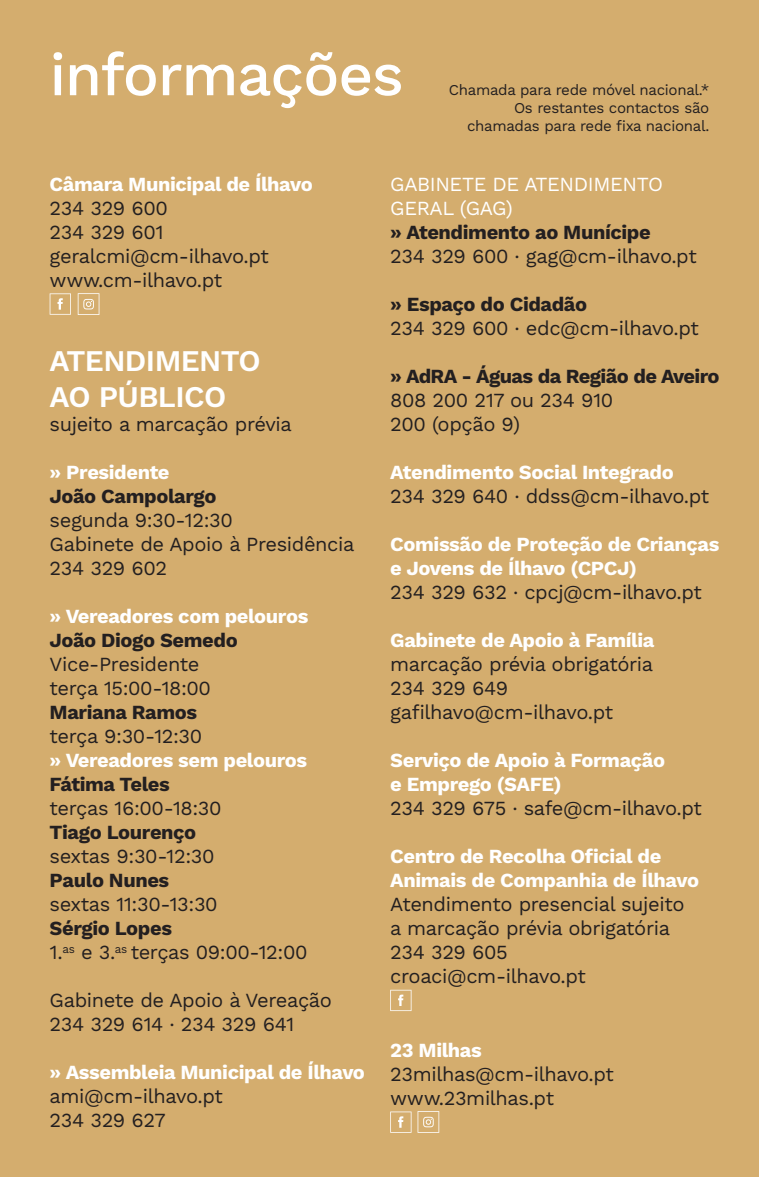
<style>
.page{position:relative;width:759px;height:1177px;background:#fff}
.page>*{position:absolute;margin:0;border:0;box-sizing:border-box;transform-origin:0 0}
.t1{font:500 60px "Work Sans";letter-spacing:-.02em;color:#fff}
.t2{font:600 30px/36px "Work Sans";letter-spacing:-.02em;color:#fff}
.t3{font:20px/24px "Work Sans";letter-spacing:-.02em;color:#231f20}
.t4{font:700 20px/24px "Work Sans";letter-spacing:-.02em;color:#fff}
.t5{font:700 20px "Work Sans";letter-spacing:-.02em;color:#231f20}
.t6{font:20px/24px "Work Sans";letter-spacing:-.02em;color:#fff}
.t7{font:15px/18px "Work Sans";letter-spacing:-.02em;color:#231f20;text-align:right}
.s1{font-weight:700}
</style>
<div class="page">
<div style="left:0;top:0;width:758px;height:1176px;background:#d4ad6e"></div>
<svg style="left:50px;top:293px;width:21px;height:22px"></svg>
<svg style="left:390px;top:989px;width:21px;height:22px"></svg>
<svg style="left:390px;top:1111px;width:21px;height:21px"></svg>
<svg style="left:417px;top:1111px;width:22px;height:21px"></svg>
<svg style="left:78px;top:293px;width:21px;height:22px"></svg>
<h1 class="t1" style="left:50px;top:40px;width:355px">informações</h1>
<p class="t7" style="left:448px;top:82px;width:262px">Chamada para rede móvel nacional.*<br>Os restantes contactos são chamadas para rede fixa nacional.</p>
<p class="t4" style="left:50px;top:173px;width:264px">Câmara Municipal de Ílhavo</p>
<p class="t3" style="left:50px;top:197px;width:220px">234 329 600<br>234 329 601 geralcmi@cm-ilhavo.pt www.cm-ilhavo.pt</p>
<h2 class="t2" style="left:50px;top:344px;width:212px">ATENDIMENTO<br>AO PÚBLICO</h2>
<p class="t3" style="left:50px;top:413px;width:243px">sujeito a marcação prévia</p>
<p class="t4" style="left:50px;top:461px;width:121px">» Presidente</p>
<p class="t5" style="left:50px;top:484px;width:168px">João Campolargo</p>
<p class="t3" style="left:50px;top:509px;width:306px">segunda 9:30-12:30<br>Gabinete de Apoio à Presidência<br>234 329 602</p>
<p class="t4" style="left:50px;top:605px;width:260px">» Vereadores com pelouros</p>
<p class="t5" style="left:50px;top:628px;width:189px">João Diogo Semedo</p>
<p class="t3" style="left:50px;top:653px;width:163px">Vice-Presidente terça 15:00-18:00</p>
<p class="t5" style="left:50px;top:700px;width:149px">Mariana Ramos</p>
<p class="t3" style="left:50px;top:725px;width:154px">terça 9:30-12:30</p>
<p class="t4" style="left:50px;top:749px;width:259px">» Vereadores sem pelouros</p>
<p class="t5" style="left:50px;top:772px;width:122px">Fátima Teles</p>
<p class="t3" style="left:50px;top:797px;width:173px">terças 16:00-18:30</p>
<p class="t5" style="left:50px;top:820px;width:148px">Tiago Lourenço</p>
<p class="t3" style="left:50px;top:845px;width:166px">sextas 9:30-12:30</p>
<p class="t5" style="left:50px;top:868px;width:121px">Paulo Nunes</p>
<p class="t3" style="left:50px;top:893px;width:169px">sextas 11:30-13:30</p>
<p class="t3" style="left:50px;top:917px;width:259px"><span class="s1">Sérgio Lopes<br></span>1.<sup>as</sup> e 3.<sup>as</sup> terças 09:00-12:00</p>
<p class="t3" style="left:50px;top:989px;width:284px">Gabinete de Apoio à Vereação<br>234 329 614 . 234 329 641</p>
<p class="t4" style="left:50px;top:1061px;width:317px">» Assembleia Municipal de Ílhavo</p>
<p class="t3" style="left:50px;top:1085px;width:175px">ami@cm-ilhavo.pt<br>234 329 627</p>
<p class="t6" style="left:390px;top:173px;width:274px">GABINETE DE ATENDIMENTO<br>GERAL (GAG)</p>
<p class="t5" style="left:390px;top:220px;width:262px">» Atendimento ao Munícipe</p>
<p class="t3" style="left:390px;top:245px;width:308px">234 329 600 . gag@cm-ilhavo.pt</p>
<p class="t5" style="left:390px;top:292px;width:198px">» Espaço do Cidadão</p>
<p class="t3" style="left:390px;top:317px;width:310px">234 329 600 . edc@cm-ilhavo.pt</p>
<p class="t5" style="left:390px;top:364px;width:331px">» AdRA - Águas da Região de Aveiro</p>
<p class="t3" style="left:390px;top:389px;width:224px">808 200 217 ou 234 910<br>200 (opção 9)</p>
<p class="t4" style="left:390px;top:461px;width:285px">Atendimento Social Integrado</p>
<p class="t3" style="left:390px;top:485px;width:320px">234 329 640 . ddss@cm-ilhavo.pt</p>
<p class="t4" style="left:390px;top:533px;width:330px">Comissão de Proteção de Crianças e Jovens de Ílhavo (CPCJ)</p>
<p class="t3" style="left:390px;top:581px;width:313px">234 329 632 . cpcj@cm-ilhavo.pt</p>
<p class="t4" style="left:390px;top:629px;width:265px">Gabinete de Apoio à Família</p>
<p class="t3" style="left:390px;top:653px;width:264px">marcação prévia obrigatória<br>234 329 649 gafilhavo@cm-ilhavo.pt</p>
<p class="t4" style="left:390px;top:749px;width:276px">Serviço de Apoio à Formação e Emprego (SAFE)</p>
<p class="t3" style="left:390px;top:797px;width:313px">234 329 675 . safe@cm-ilhavo.pt</p>
<p class="t4" style="left:390px;top:845px;width:310px">Centro de Recolha Oficial de<br>Animais de Companhia de Ílhavo</p>
<p class="t3" style="left:390px;top:893px;width:295px">Atendimento presencial sujeito a marcação prévia obrigatória<br>234 329 605 croaci@cm-ilhavo.pt</p>
<p class="t4" style="left:390px;top:1038px;width:93px">23 Milhas</p>
<p class="t3" style="left:390px;top:1062px;width:225px">23milhas@cm-ilhavo.pt www.23milhas.pt</p>
</div>
